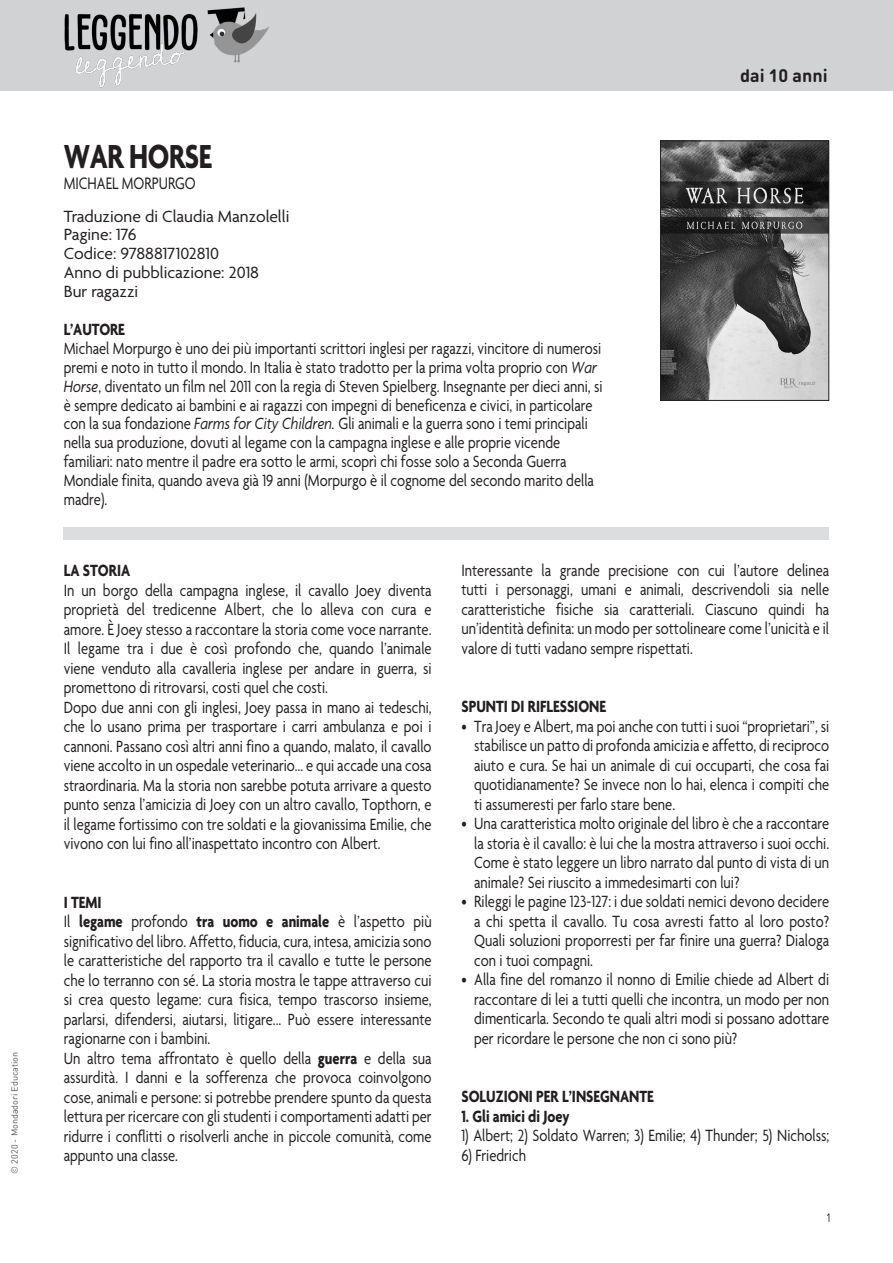
<style>
.page{position:relative;width:893px;height:1263px;background:#fff}
.page>*{position:absolute;margin:0;border:0;box-sizing:border-box;transform-origin:0 0}
.Titolo_libro{font:700 36px "Agenda";letter-spacing:-.015em;color:#231f20;scale:.8 1}
.t1{font:18px "Agenda";color:#231f20;scale:.8 1}
.t2{font:700 18px "DIN Round Pro";color:#231f20}
.Testo{font:17.55px/19.5px "Agenda";color:#231f20;text-align:justify;scale:.83 1}
.Testo_BIO_autore{font:17.55px/19.5px "Agenda";color:#231f20;text-align:justify;scale:.83 1}
.Testo_dati{font:17.55px "Agenda";color:#231f20}
.Testo-2{font:700 17.55px "Agenda";color:#231f20;scale:.83 1}
.Testo_BIO_autore-2{font:700 17.55px "Agenda";letter-spacing:-.01em;color:#231f20;scale:.83 1}
.t3{font:12px "DIN Round Pro";color:#231f20;scale:.85 1}
.t4{font:9px "DIN Round Pro";color:#57585a}
.s1{font-style:italic}
.s2{font-weight:700}
</style>
<div class="page">
<div style="left:0;top:0;width:893px;height:91px;background:#d1d2d4"></div>
<img style="left:206px;top:7px;width:64px;height:57px">
<img style="left:64px;top:12px;width:134px;height:76px">
<div style="left:64px;top:528px;width:765px;height:12px;background:#dcdddf"></div>
<img style="left:662px;top:143px;width:165px;height:256px">
<div style="left:660px;top:141px;width:169px;height:260px;border:1px solid #231f20"></div>
<p class="t4" style="left:8px;top:1174px;width:123px;rotate:-90deg">© 2020 - Mondadori Education</p>
<p class="Titolo_libro" style="left:64px;top:137px;width:187px">WAR HORSE</p>
<p class="t1" style="left:64px;top:174px;width:166px">MICHAEL MORPURGO</p>
<p class="Testo_dati" style="left:64px;top:206px;width:227px">Traduzione di Claudia Manzolelli</p>
<p class="Testo_dati" style="left:64px;top:225px;width:74px">Pagine: 176</p>
<p class="Testo_dati" style="left:64px;top:244px;width:157px">Codice: 9788817102810</p>
<p class="Testo_dati" style="left:64px;top:263px;width:197px">Anno di pubblicazione: 2018</p>
<p class="Testo_dati" style="left:64px;top:282px;width:76px">Bur ragazzi</p>
<p class="Testo_BIO_autore-2" style="left:64px;top:320px;width:75px">L’AUTORE</p>
<p class="Testo_BIO_autore" style="left:64px;top:340px;width:651px;line-height:18.9px;text-align:left">Michael Morpurgo è uno dei più importanti scrittori inglesi per ragazzi, vincitore di numerosi premi e noto in tutto il mondo. In Italia è stato tradotto per la prima volta proprio con <span class="s1">War Horse</span>, diventato un film nel 2011 con la regia di Steven Spielberg. Insegnante per dieci anni, si è sempre dedicato ai bambini e ai ragazzi con impegni di beneficenza e civici, in particolare con la sua fondazione <span class="s1">Farms for City Children.</span> Gli animali e la guerra sono i temi principali nella sua produzione, dovuti al legame con la campagna inglese e alle proprie vicende familiari: nato mentre il padre era sotto le armi, scoprì chi fosse solo a Seconda Guerra Mondiale finita, quando aveva già 19 anni (Morpurgo è il cognome del secondo marito della madre).</p>
<p class="t2" style="left:740px;top:62px;width:89px">dai 10 anni</p>
<p class="Testo-2" style="left:64px;top:561px;width:82px">LA STORIA</p>
<p class="Testo" style="left:64px;top:581px;width:445px">In un borgo della campagna inglese, il cavallo Joey diventa proprietà del tredicenne Albert, che lo alleva con cura e amore. È Joey stesso a raccontare la storia come voce narrante.<br>Il legame tra i due è così profondo che, quando l’animale viene venduto alla cavalleria inglese per andare in guerra, si promettono di ritrovarsi, costi quel che costi.</p>
<p class="Testo" style="left:64px;top:698px;width:445px">Dopo due anni con gli inglesi, Joey passa in mano ai tedeschi, che lo usano prima per trasportare i carri ambulanza e poi i cannoni. Passano così altri anni fino a quando, malato, il cavallo viene accolto in un ospedale veterinario… e qui accade una cosa straordinaria. Ma la storia non sarebbe potuta arrivare a questo punto senza l’amicizia di Joey con un altro cavallo, Topthorn, e il legame fortissimo con tre soldati e la giovanissima Emilie, che vivono con lui fino all’inaspettato incontro con Albert.</p>
<p class="Testo-2" style="left:64px;top:893px;width:47px">I TEMI</p>
<p class="Testo" style="left:64px;top:913px;width:445px">Il <span class="s2">legame</span> profondo <span class="s2">tra uomo e animale</span> è l’aspetto più significativo del libro. Affetto, fiducia, cura, intesa, amicizia sono le caratteristiche del rapporto tra il cavallo e tutte le persone che lo terranno con sé. La storia mostra le tappe attraverso cui si crea questo legame: cura fisica, tempo trascorso insieme, parlarsi, difendersi, aiutarsi, litigare... Può essere interessante ragionarne con i bambini.</p>
<p class="Testo" style="left:64px;top:1049px;width:445px">Un altro tema affrontato è quello della <span class="s2">guerra</span> e della sua assurdità. I danni e la sofferenza che provoca coinvolgono cose, animali e persone: si potrebbe prendere spunto da questa lettura per ricercare con gli studenti i comportamenti adatti per ridurre i conflitti o risolverli anche in piccole comunità, come appunto una classe.</p>
<p class="Testo" style="left:461px;top:561px;width:445px">Interessante la grande precisione con cui l’autore delinea tutti i personaggi, umani e animali, descrivendoli sia nelle caratteristiche fisiche sia caratteriali. Ciascuno quindi ha un’identità definita: un modo per sottolineare come l’unicità e il valore di tutti vadano sempre rispettati.</p>
<p class="Testo-2" style="left:461px;top:697px;width:176px">SPUNTI DI RIFLESSIONE</p>
<p class="Testo_BIO_autore" style="left:474px;top:717px;width:429px;text-indent:-13px">• Tra Joey e Albert, ma poi anche con tutti i suoi “proprietari”, si stabilisce un patto di profonda amicizia e affetto, di reciproco aiuto e cura. Se hai un animale di cui occuparti, che cosa fai quotidianamente? Se invece non lo hai, elenca i compiti che ti assumeresti per farlo stare bene.</p>
<p class="Testo_BIO_autore" style="left:474px;top:815px;width:429px;text-indent:-13px">• Una caratteristica molto originale del libro è che a raccontare la storia è il cavallo: è lui che la mostra attraverso i suoi occhi.<br>Come è stato leggere un libro narrato dal punto di vista di un animale? Sei riuscito a immedesimarti con lui?</p>
<p class="Testo_BIO_autore" style="left:474px;top:893px;width:429px;text-indent:-13px">• Rileggi le pagine 123-127: i due soldati nemici devono decidere a chi spetta il cavallo. Tu cosa avresti fatto al loro posto?<br>Quali soluzioni proporresti per far finire una guerra? Dialoga con i tuoi compagni.</p>
<p class="Testo_BIO_autore" style="left:474px;top:971px;width:429px;text-indent:-13px">• Alla fine del romanzo il nonno di Emilie chiede ad Albert di raccontare di lei a tutti quelli che incontra, un modo per non dimenticarla. Secondo te quali altri modi si possano adottare per ricordare le persone che non ci sono più?</p>
<p class="Testo-2" style="left:461px;top:1087px;width:233px">SOLUZIONI PER L’INSEGNANTE</p>
<p class="Testo-2" style="left:461px;top:1107px;width:132px">1. Gli amici di Joey</p>
<p class="Testo" style="left:461px;top:1127px;width:445px">1) Albert; 2) Soldato Warren; 3) Emilie; 4) Thunder; 5) Nicholss;</p>
<p class="Testo" style="left:461px;top:1146px;width:79px">6) Friedrich</p>
<p class="t3" style="left:826px;top:1210px;width:8px">1</p>
</div>
